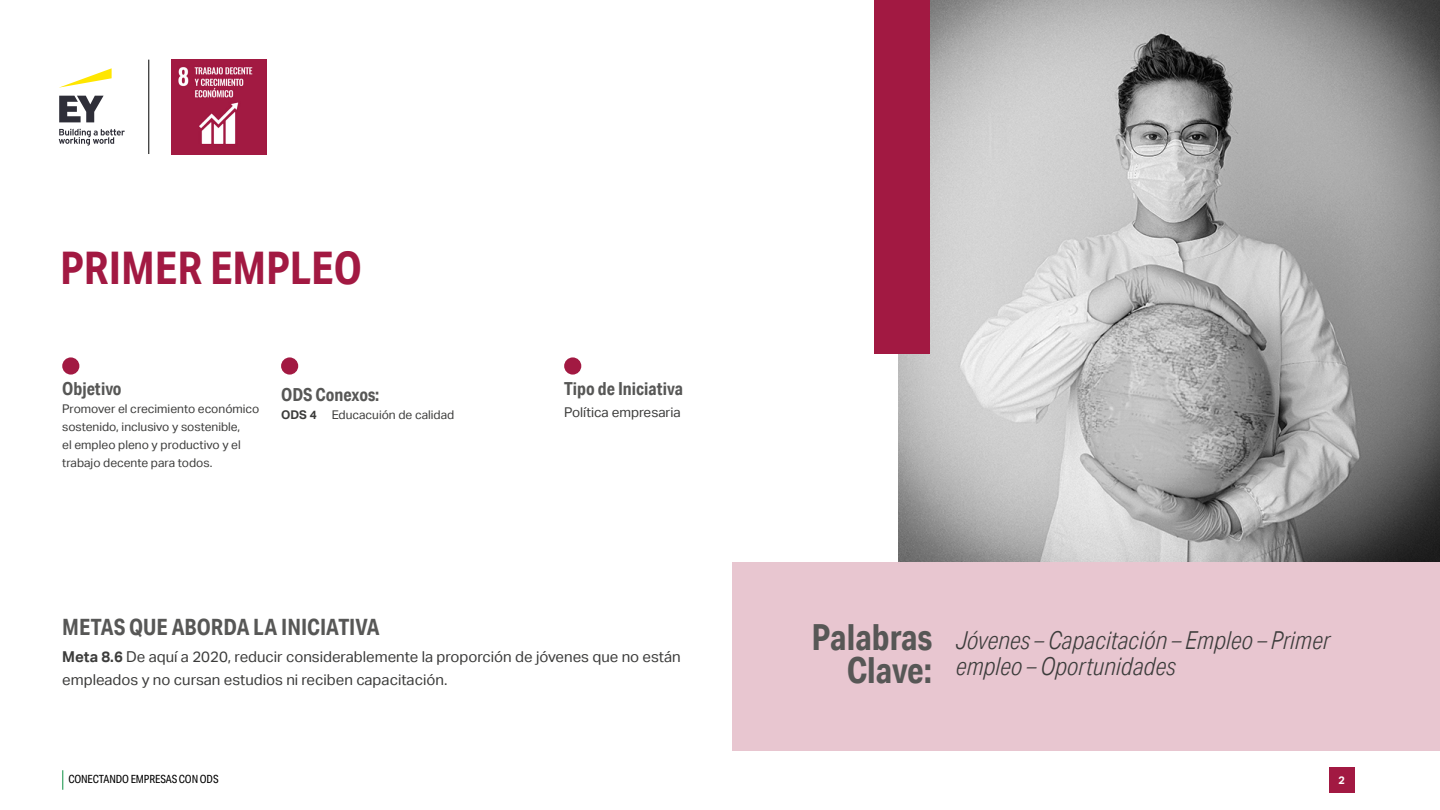
<style>
.page{position:relative;width:1440px;height:810px;background:#fff}
.page>*{position:absolute;margin:0;border:0;box-sizing:border-box;transform-origin:0 0}
.t1{font:700 45px "Aktiv Grotesk Cd";color:#a21942}
.t2{font:700 36px/33.8px "Aktiv Grotesk Cd";color:#575756;text-align:right}
.t3{font:italic 300 24.75px/26.2px "Aktiv Grotesk Cd";color:#3c3c3b}
.t4{font:700 22.5px "Aktiv Grotesk Cd";color:#575756}
.t5{font:700 18px "Aktiv Grotesk Cd";color:#575756}
.t6{font:15px/23.2px "Aktiv Grotesk";color:#3c3c3b}
.t7{font:13.5px "Aktiv Grotesk";color:#3c3c3b}
.t8{font:12px/18px "Aktiv Grotesk";color:#3c3c3b}
.t9{font:700 12px "Aktiv Grotesk";color:#3c3c3b}
.t10{font:11.25px "Aktiv Grotesk Cd";letter-spacing:-.01em;color:#000}
.t11{font:700 10.88px "Aktiv Grotesk";color:#fff}
.s1{font-weight:700}
</style>
<div class="page">
<svg style="left:62px;top:770px;width:1px;height:20px"></svg>
<div style="left:1329px;top:767px;width:25px;height:26px;background:#a21942"></div>
<img style="left:898px;top:0;width:541px;height:562px">
<div style="left:874px;top:0;width:56px;height:354px;background:#a21942"></div>
<div style="left:62px;top:357px;width:17px;height:18px;background:#a21942;border-radius:50%"></div>
<img style="left:172px;top:60px;width:95px;height:94px">
<hr style="left:149px;top:60px;width:1px;height:94px;background:#000">
<div style="left:281px;top:357px;width:17px;height:18px;background:#a21942;border-radius:50%"></div>
<div style="left:564px;top:357px;width:17px;height:18px;background:#a21942;border-radius:50%"></div>
<svg style="left:59px;top:68px;width:53px;height:20px"></svg>
<svg style="left:59px;top:96px;width:66px;height:50px"></svg>
<div style="left:732px;top:562px;width:708px;height:189px;background:#e8c6d0"></div>
<p class="t1" style="left:60px;top:240px;width:303px">PRIMER EMPLEO</p>
<p class="t5" style="left:62px;top:378px;width:61px">Objetivo</p>
<p class="t8" style="left:62px;top:400px;width:199px">Promover el crecimiento económico sostenido, inclusivo y sostenible,<br>el empleo pleno y productivo y el trabajo decente para todos.</p>
<p class="t5" style="left:281px;top:383px;width:100px">ODS Conexos:</p>
<p class="t9" style="left:281px;top:408px;width:37px">ODS 4</p>
<p class="t8" style="left:332px;top:406px;width:124px">Educacuión de calidad</p>
<p class="t5" style="left:564px;top:378px;width:120px">Tipo de Iniciativa</p>
<p class="t7" style="left:564px;top:405px;width:118px">Política empresaria</p>
<p class="t4" style="left:62px;top:613px;width:319px">METAS QUE ABORDA LA INICIATIVA</p>
<p class="t6" style="left:62px;top:645px;width:620px"><span class="s1">Meta 8.6</span> De aquí a 2020, reducir considerablemente la proporción de jóvenes que no están empleados y no cursan estudios ni reciben capacitación.</p>
<p class="t2" style="left:811px;top:620px;width:122px">Palabras<br>Clave:</p>
<p class="t3" style="left:956px;top:627px;width:376px">Jóvenes – Capacitación – Empleo – Primer empleo – Oportunidades</p>
<p class="t10" style="left:68px;top:773px;width:152px">CONECTANDO EMPRESAS CON ODS</p>
<p class="t11" style="left:1338px;top:774px;width:8px">2</p>
</div>
